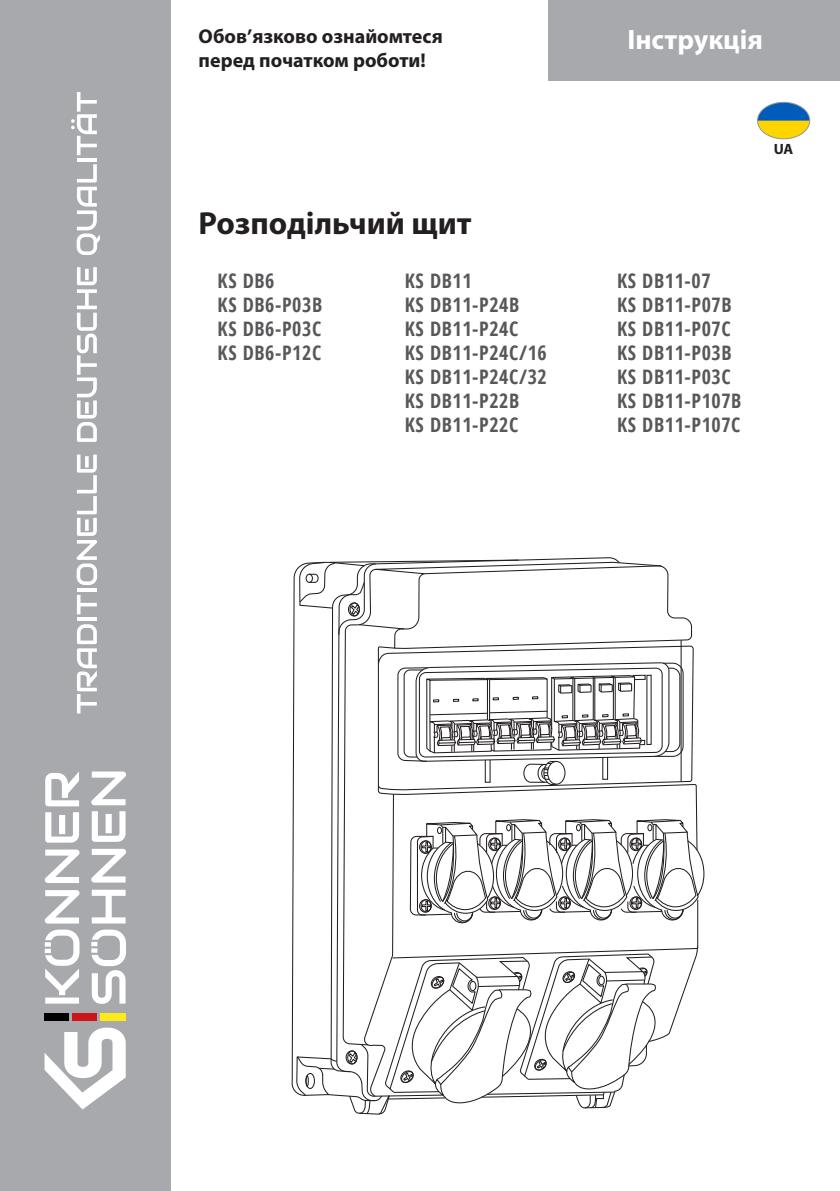
<style>
.page{position:relative;width:840px;height:1191px;background:#fff}
.page>*{position:absolute;margin:0;border:0;box-sizing:border-box;transform-origin:0 0}
.t1{font:700 32px "Myriad Pro";color:#231f20}
.t2{font:700 28px "Myriad Pro";color:#fff}
.t3{font:700 condensed 20px/24px "Open Sans";letter-spacing:.03em;color:#57585a}
.t4{font:700 20px/24px "Myriad Pro";color:#231f20}
.t5{font:700 15px "Myriad Pro";color:#231f20}
</style>
<div class="page">
<div style="left:548px;top:0;width:291px;height:80px;background:#a8a9ad"></div>
<div style="left:0;top:0;width:170px;height:1191px;background:#a8a9ad"></div>
<img style="left:758px;top:102px;width:51px;height:37px">
<div style="left:756px;top:102px;width:53px;height:37px;border:1px solid #939598;border-radius:50%"></div>
<svg style="left:77px;top:624px;width:20px;height:89px"></svg>
<hr style="left:77px;top:617px;width:20px;height:3px;background:#fff">
<svg style="left:77px;top:595px;width:20px;height:19px"></svg>
<hr style="left:77px;top:588px;width:20px;height:4px;background:#fff">
<svg style="left:77px;top:454px;width:20px;height:131px"></svg>
<svg style="left:77px;top:267px;width:20px;height:175px"></svg>
<svg style="left:77px;top:164px;width:23px;height:91px"></svg>
<hr style="left:77px;top:158px;width:20px;height:4px;background:#fff">
<svg style="left:71px;top:92px;width:26px;height:63px"></svg>
<svg style="left:44px;top:1027px;width:82px;height:82px"></svg>
<svg style="left:45px;top:890px;width:34px;height:33px"></svg>
<svg style="left:45px;top:849px;width:34px;height:34px"></svg>
<svg style="left:45px;top:812px;width:34px;height:30px"></svg>
<svg style="left:45px;top:772px;width:34px;height:34px"></svg>
<svg style="left:92px;top:889px;width:33px;height:34px"></svg>
<svg style="left:91px;top:849px;width:35px;height:33px"></svg>
<svg style="left:92px;top:811px;width:33px;height:31px"></svg>
<svg style="left:91px;top:771px;width:35px;height:34px"></svg>
<svg style="left:45px;top:929px;width:34px;height:74px"></svg>
<svg style="left:91px;top:929px;width:35px;height:75px"></svg>
<div style="left:44px;top:1012px;width:25px;height:8px;background:#000001"></div>
<div style="left:72px;top:1012px;width:25px;height:8px;background:#cc141a"></div>
<div style="left:100px;top:1012px;width:25px;height:8px;background:#fceb17"></div>
<svg style="left:291px;top:572px;width:4px;height:520px"></svg>
<svg style="left:295px;top:557px;width:409px;height:557px"></svg>
<p class="t4" style="left:198px;top:24px;width:245px">Обов’язково ознайомтеся перед початком роботи!</p>
<h2 class="t2" style="left:627px;top:22px;width:137px">Інструкція</h2>
<h1 class="t1" style="left:198px;top:202px;width:274px">Розподільчий щит</h1>
<p class="t3" style="left:217px;top:268px;width:106px">KS DB6<br>KS DB6-P03В<br>KS DB6-P03С<br>KS DB6-P12С</p>
<p class="t3" style="left:404px;top:268px;width:143px">KS DB11<br>KS DB11-P24B<br>KS DB11-P24С<br>KS DB11-P24C/16<br>KS DB11-P24C/32<br>KS DB11-P22B<br>KS DB11-P22C</p>
<p class="t3" style="left:616px;top:268px;width:126px">KS DB11-07<br>KS DB11-P07B<br>KS DB11-P07C<br>KS DB11-P03B<br>KS DB11-P03C<br>KS DB11-P107B<br>KS DB11-P107C</p>
<p class="t5" style="left:773px;top:139px;width:21px">UA</p>
</div>
